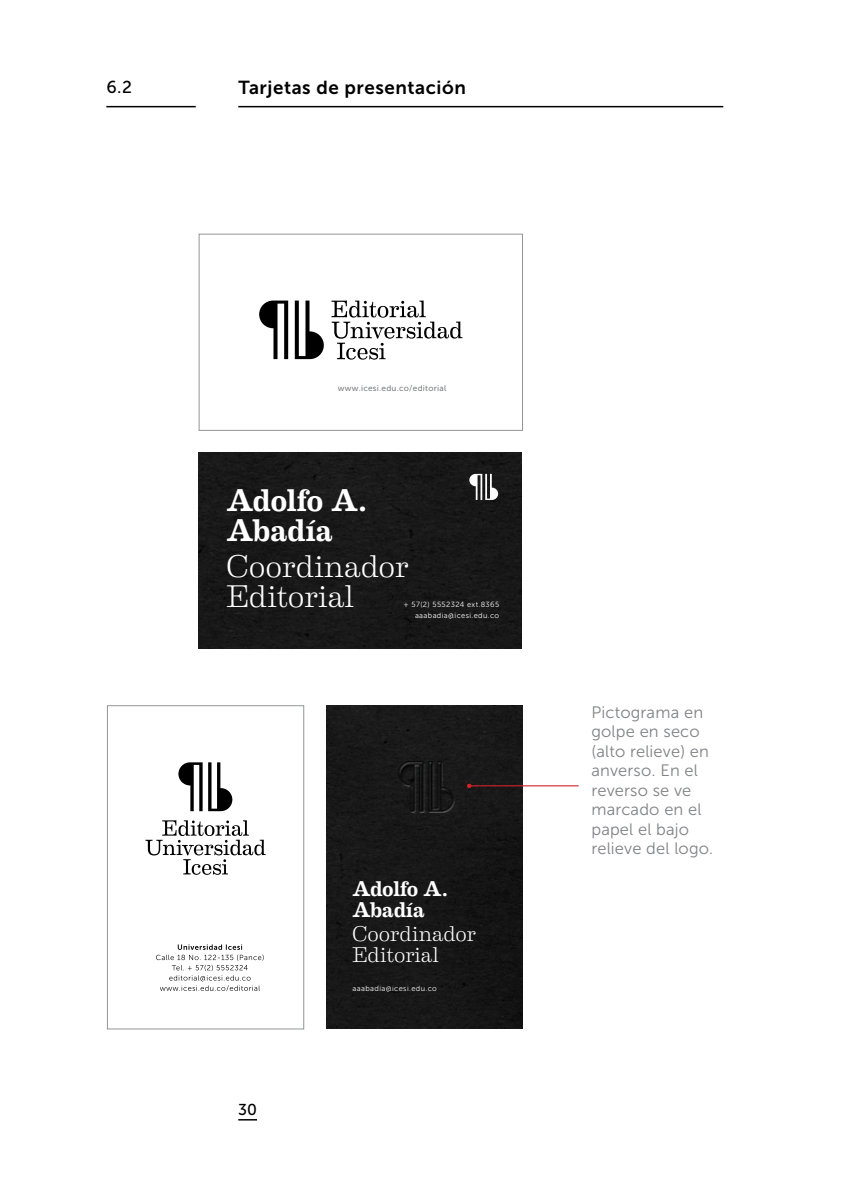
<style>
.page{position:relative;width:851px;height:1191px;background:#fff}
.page>*{position:absolute;margin:0;border:0;box-sizing:border-box;transform-origin:0 0}
.t1{font:300 31.5px/30px "Eames Century Modern";letter-spacing:-.005em;color:#fff}
.t2{font:500 31.5px/30px "Eames Century Modern";letter-spacing:-.015em;color:#fff}
.t3{font:300 21.45px/21px "Eames Century Modern";letter-spacing:-.005em;color:#fff}
.t4{font:500 21.45px/21px "Eames Century Modern";letter-spacing:-.015em;color:#fff}
.t5{font:18.75px "Museo Sans 700";letter-spacing:.03em;color:#000}
.t6{font:17.25px "Museo Sans 500";color:#000}
.t7{font:16.5px/19.5px "Museo Sans 300";letter-spacing:.01em;color:#808285}
.t8{font:15.75px "Museo Sans 500";color:#000}
.t9{font:8.25px "Museo Sans 500";letter-spacing:.03em;color:#808285}
.t10{font:7.5px/10.2px "Museo Sans 300";letter-spacing:.05em;color:#fff;text-align:right}
</style>
<div class="page">
<hr style="left:238px;top:106px;width:485px;height:1px;background:#000">
<hr style="left:106px;top:106px;width:90px;height:1px;background:#000">
<svg style="left:238px;top:1119px;width:19px;height:1px"></svg>
<div style="left:107px;top:705px;width:197px;height:324px;border:1px solid #939598"></div>
<svg style="left:156px;top:944px;width:107px;height:47px"></svg>
<svg style="left:145px;top:820px;width:121px;height:55px"></svg>
<svg style="left:178px;top:762px;width:24px;height:49px"></svg>
<svg style="left:208px;top:762px;width:24px;height:49px"></svg>
<div style="left:326px;top:705px;width:197px;height:323px;background:#171717"></div>
<div style="left:198px;top:452px;width:323px;height:196px;background:#181818"></div>
<svg style="left:469px;top:474px;width:29px;height:26px"></svg>
<div style="left:199px;top:234px;width:324px;height:197px;border:1px solid #939598"></div>
<svg style="left:331px;top:300px;width:131px;height:60px"></svg>
<svg style="left:259px;top:300px;width:29px;height:59px"></svg>
<svg style="left:295px;top:300px;width:29px;height:59px"></svg>
<hr style="left:469px;top:785px;width:109px;height:1px;background:#d2232a">
<svg style="left:467px;top:783px;width:4px;height:5px"></svg>
<p class="t6" style="left:106px;top:78px;width:27px">6.2</p>
<p class="t5" style="left:238px;top:77px;width:229px">Tarjetas de presentación</p>
<p class="t9" style="left:338px;top:384px;width:110px">www.icesi.edu.co/editorial</p>
<h1 class="t2" style="left:226px;top:483px;width:142px">Adolfo A.<br>Abadía</h1>
<h1 class="t1" style="left:226px;top:548px;width:184px">Coordinador<br>Editorial</h1>
<p class="t10" style="left:403px;top:600px;width:97px">+ 57(2) 5552324 ext.8365 aaabadia@icesi.edu.co</p>
<p class="t8" style="left:238px;top:1100px;width:20px">30</p>
<h2 class="t4" style="left:352px;top:877px;width:97px">Adolfo A.<br>Abadía</h2>
<h2 class="t3" style="left:352px;top:921px;width:126px">Coordinador<br>Editorial</h2>
<p class="t10" style="left:352px;top:983px;width:86px">aaabadia@icesi.edu.co</p>
<p class="t7" style="left:591px;top:702px;width:123px">Pictograma en golpe en seco (alto relieve) en anverso. En el reverso se ve marcado en el papel el bajo relieve del logo.</p>
</div>
